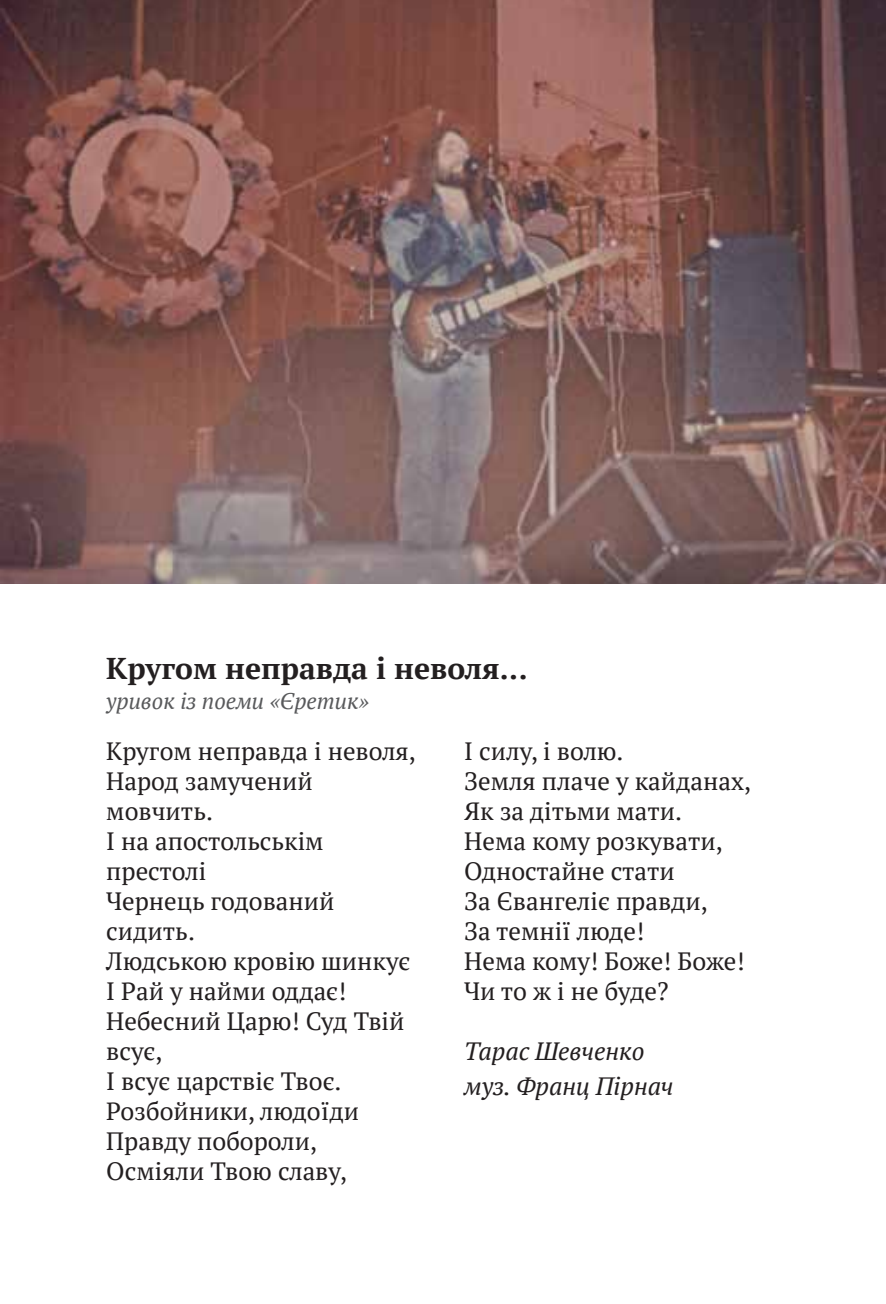
<style>
.page{position:relative;width:886px;height:1304px;background:#fff}
.page>*{position:absolute;margin:0;border:0;box-sizing:border-box;transform-origin:0 0}
.t1{font:700 30px "PT Serif";color:#231f20}
.t2{font:25px/30px "PT Serif";color:#231f20}
.t3{font:italic 25px/35px "PT Serif";color:#231f20}
.t4{font:italic 22.5px "PT Serif";color:#58595b}
</style>
<div class="page">
<img style="left:0;top:0;width:886px;height:583px">
<p class="t1" style="left:106px;top:648px;width:423px">Кругом неправда і неволя...</p>
<p class="t4" style="left:106px;top:687px;width:264px">уривок із поеми «Єретик»</p>
<p class="t2" style="left:464px;top:736px;width:288px">І силу, і волю.<br>Земля плаче у кайданах,<br>Як за дітьми мати.<br>Нема кому розкувати,<br>Одностайне стати<br>За Євангеліє правди,<br>За темнії люде!<br>Нема кому! Боже! Боже!<br>Чи то ж і не буде?</p>
<p class="t3" style="left:464px;top:1034px;width:211px">Тарас Шевченко муз. Франц Пірнач</p>
<p class="t2" style="left:106px;top:736px;width:311px">Кругом неправда і неволя,<br>Народ замучений мовчить.<br>І на апостольськім престолі<br>Чернець годований сидить.<br>Людською кровію шинкує<br>І Рай у найми оддає!<br>Небесний Царю! Суд Твій всує,<br>І всує царствіє Твоє.<br>Розбойники, людоїди<br>Правду побороли,<br>Осміяли Твою славу,</p>
</div>
